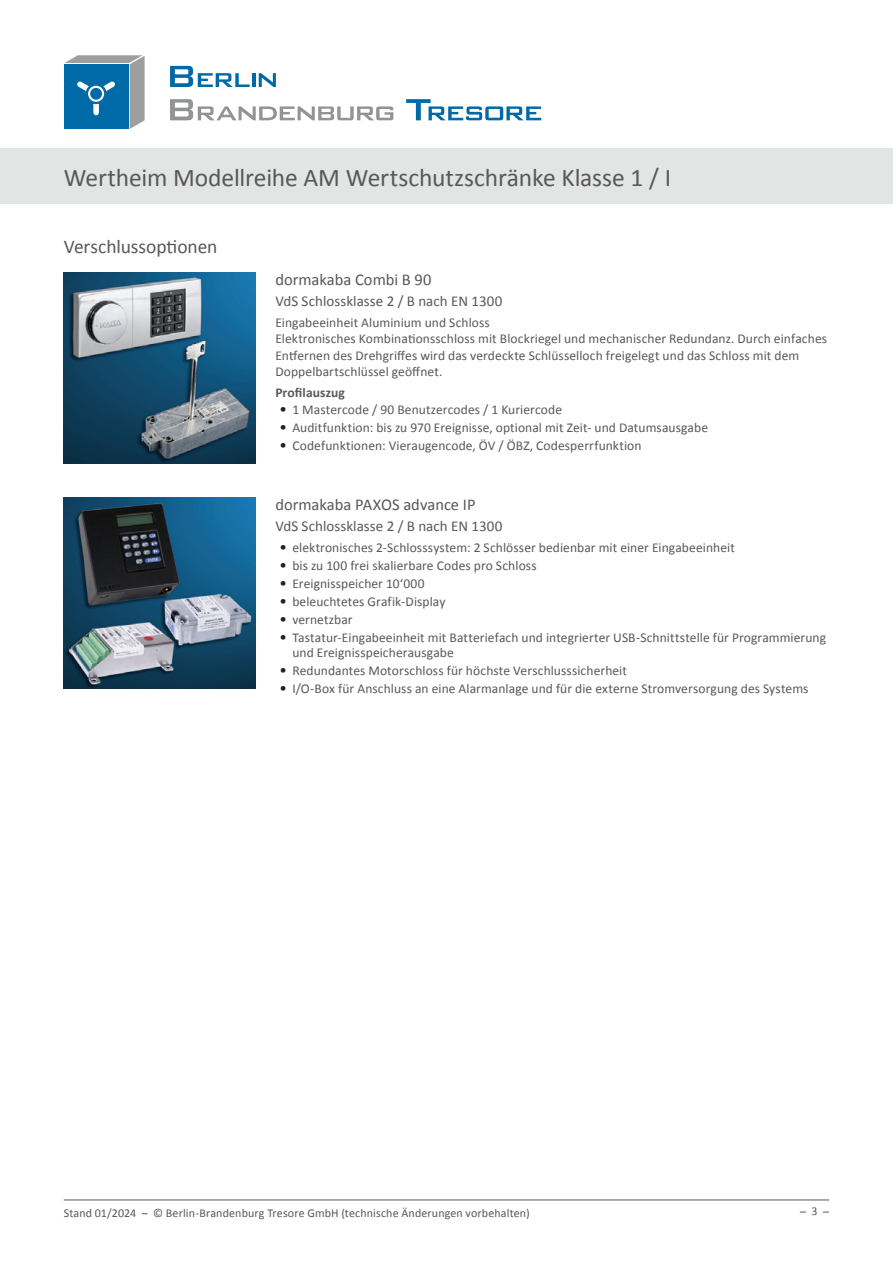
<style>
.page{position:relative;width:893px;height:1263px;background:#fff}
.page>*{position:absolute;margin:0;border:0;box-sizing:border-box;transform-origin:0 0}
.t1{font:25.5px "Calibri";letter-spacing:-.005em;color:#58585a}
.t2{font:19.5px "Calibri";letter-spacing:-.005em;color:#58585a}
.t3{font:16.5px "Calibri";color:#58585a}
.t4{font:15px "Calibri";letter-spacing:.005em;color:#58585a}
.t5{font:13.5px/16.5px "Calibri";letter-spacing:.005em;color:#58585a}
.t6{font:700 13.5px "Calibri";letter-spacing:.01em;color:#58585a}
.t7{font:12px "Calibri";letter-spacing:.01em;color:#58585a}
.s1{font-size:15px;color:#1e2122}
</style>
<div class="page">
<div style="left:0;top:149px;width:893px;height:55px;background:#e3e4e4"></div>
<hr style="left:64px;top:1199px;width:765px;height:1px;background:#58585a">
<img style="left:64px;top:272px;width:191px;height:191px">
<img style="left:64px;top:497px;width:191px;height:192px">
<svg style="left:64px;top:55px;width:81px;height:74px;background:#3d84ac"></svg>
<svg style="left:86px;top:83px;width:21px;height:21px"></svg>
<div style="left:88px;top:86px;width:16px;height:16px;border:2px solid #fff;border-radius:50%"></div>
<svg style="left:170px;top:66px;width:80px;height:21px"></svg>
<hr style="left:252px;top:73px;width:3px;height:14px;background:#006aa7">
<svg style="left:259px;top:73px;width:17px;height:14px"></svg>
<svg style="left:170px;top:99px;width:223px;height:21px"></svg>
<svg style="left:406px;top:99px;width:135px;height:21px"></svg>
<h1 class="t1" style="left:64px;top:161px;width:609px">Wertheim Modellreihe AM Wertschutzschränke Klasse 1 / I</h1>
<h2 class="t2" style="left:64px;top:234px;width:155px">Verschlussoptionen</h2>
<p class="t3" style="left:275px;top:269px;width:158px">dormakaba Combi B 90</p>
<p class="t4" style="left:275px;top:291px;width:229px">VdS Schlossklasse 2 / B nach EN 1300</p>
<p class="t5" style="left:275px;top:314px;width:553px">Eingabeeinheit Aluminium und Schloss<br>Elektronisches Kombinationsschloss mit Blockriegel und mechanischer Redundanz. Durch einfaches Entfernen des Drehgriffes wird das verdeckte Schlüsselloch freigelegt und das Schloss mit dem Doppelbartschlüssel geöffnet.</p>
<p class="t6" style="left:275px;top:384px;width:71px">Profilauszug</p>
<p class="t5" style="left:280px;top:401px;width:284px"><span class="s1">•</span> 1 Mastercode / 90 Benutzercodes / 1 Kuriercode</p>
<p class="t5" style="left:280px;top:419px;width:430px"><span class="s1">•</span> Auditfunktion: bis zu 970 Ereignisse, optional mit Zeit- und Datumsausgabe</p>
<p class="t5" style="left:280px;top:437px;width:363px"><span class="s1">•</span> Codefunktionen: Vieraugencode, ÖV / ÖBZ, Codesperrfunktion</p>
<p class="t3" style="left:275px;top:494px;width:202px">dormakaba PAXOS advance IP</p>
<p class="t4" style="left:275px;top:516px;width:229px">VdS Schlossklasse 2 / B nach EN 1300</p>
<p class="t5" style="left:280px;top:539px;width:457px"><span class="s1">•</span> elektronisches 2-Schlosssystem: 2 Schlösser bedienbar mit einer Eingabeeinheit</p>
<p class="t5" style="left:280px;top:557px;width:259px"><span class="s1">•</span> bis zu 100 frei skalierbare Codes pro Schloss</p>
<p class="t5" style="left:280px;top:575px;width:147px"><span class="s1">•</span> Ereignisspeicher 10‘000</p>
<p class="t5" style="left:280px;top:593px;width:167px"><span class="s1">•</span> beleuchtetes Grafik-Display</p>
<p class="t5" style="left:280px;top:611px;width:75px"><span class="s1">•</span> vernetzbar</p>
<p class="t5" style="left:292px;top:630px;width:535px;line-height:15px;text-indent:-13px"><span class="s1">•</span> Tastatur-Eingabeeinheit mit Batteriefach und integrierter USB-Schnittstelle für Programmierung und Ereignisspeicherausgabe</p>
<p class="t5" style="left:280px;top:662px;width:349px"><span class="s1">•</span> Redundantes Motorschloss für höchste Verschlusssicherheit</p>
<p class="t5" style="left:280px;top:680px;width:530px"><span class="s1">•</span> I/O-Box für Anschluss an eine Alarmanlage und für die externe Stromversorgung des Systems</p>
<p class="t7" style="left:64px;top:1205px;width:467px">Stand 01/2024 – © Berlin-Brandenburg Tresore GmbH (technische Änderungen vorbehalten)</p>
<p class="t7" style="left:803px;top:1203px;width:30px">̶ 3 ̶</p>
</div>
